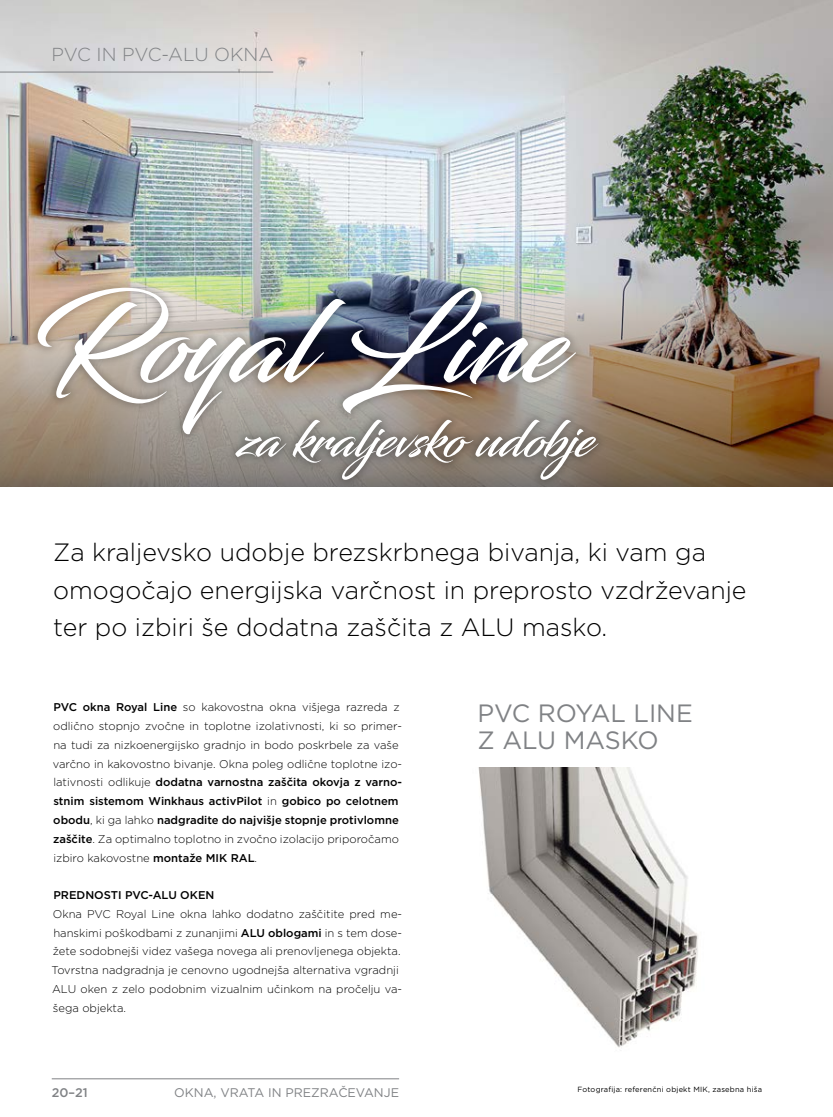
<style>
.page{position:relative;width:833px;height:1117px;background:#fff}
.page>*{position:absolute;margin:0;border:0;box-sizing:border-box;transform-origin:0 0}
.t1{font:112.5px "Blacksword";color:#fff}
.t2{font:50px "Blacksword";color:#fff}
.t3{font:300 25px/37.5px "Gotham";color:#000}
.t4{font:25px/27px "Gotham";color:#808285}
.t5{font:300 18.75px "Gotham";letter-spacing:-.005em;color:#808285}
.t6{font:12.5px "Gotham";color:#808285}
.t7{font:500 12.5px "Gotham";color:#808285}
.t8{font:300 11.25px/18.8px "Gotham";color:#000}
.t9{font:500 11.25px "Gotham";color:#000}
.t10{font:7.5px "Gotham";letter-spacing:.025em;color:#000}
.s1{font-weight:500}
</style>
<div class="page">
<hr style="left:52px;top:1078px;width:347px;height:1px;background:#808285">
<img style="left:478px;top:767px;width:220px;height:281px">
<img style="left:0;top:0;width:833px;height:255px">
<hr style="left:0;top:72px;width:273px;height:1px;background:#808285">
<img style="left:0;top:255px;width:833px;height:231px">
<div style="left:28px;top:277px;width:558px;height:166px;background:#000;opacity:.25"></div>
<div style="left:226px;top:409px;width:382px;height:80px;background:#000;opacity:.25"></div>
<h3 class="t5" style="left:51px;top:43px;width:223px">PVC IN PVC-ALU OKNA</h3>
<h1 class="t1" style="left:34px;top:277px;width:531px">Royal Line</h1>
<h2 class="t2" style="left:237px;top:410px;width:372px">za kraljevsko udobje</h2>
<h3 class="t3" style="left:53px;top:533px;width:695px">Za kraljevsko udobje brezskrbnega bivanja, ki vam ga omogočajo energijska varčnost in preprosto vzdrževanje ter po izbiri še dodatna zaščita z ALU masko.</h3>
<p class="t8" style="left:53px;top:697px;width:351px"><span class="s1">PVC okna Royal Line</span> so kakovostna okna višjega razreda z odlično stopnjo zvočne in toplotne izolativnosti, ki so primer&shy;na tudi za nizkoenergijsko gradnjo in bodo poskrbele za vaše varčno in kakovostno bivanje. Okna poleg odlične toplotne izo&shy;lativnosti odlikuje <span class="s1">dodatna varnostna zaščita okovja z varno&shy;stnim sistemom Winkhaus activPilot</span> in <span class="s1">gobico po celotnem obodu</span>, ki ga lahko <span class="s1">nadgradite do najvišje stopnje protivlomne zaščite</span>. Za optimalno toplotno in zvočno izolacijo priporočamo izbiro kakovostne <span class="s1">montaže MIK RAL</span>.</p>
<p class="t9" style="left:53px;top:887px;width:162px">PREDNOSTI PVC-ALU OKEN</p>
<p class="t8" style="left:52px;top:903px;width:352px">Okna PVC Royal Line okna lahko dodatno zaščitite pred me&shy;hanskimi poškodbami z zunanjimi <span class="s1">ALU oblogami</span> in s tem dose&shy;žete sodobnejši videz vašega novega ali prenovljenega objekta.<br>Tovrstna nadgradnja je cenovno ugodnejša alternativa vgradnji ALU oken z zelo podobnim vizualnim učinkom na pročelju va&shy;šega objekta.</p>
<p class="t7" style="left:52px;top:1083px;width:37px">20–21</p>
<p class="t6" style="left:174px;top:1084px;width:226px">OKNA, VRATA IN PREZRAČEVANJE</p>
<h3 class="t4" style="left:477px;top:699px;width:217px">PVC ROYAL LINE<br>Z ALU MASKO</h3>
<p class="t10" style="left:577px;top:1083px;width:186px">Fotografija: referenčni objekt MIK, zasebna hiša</p>
</div>
